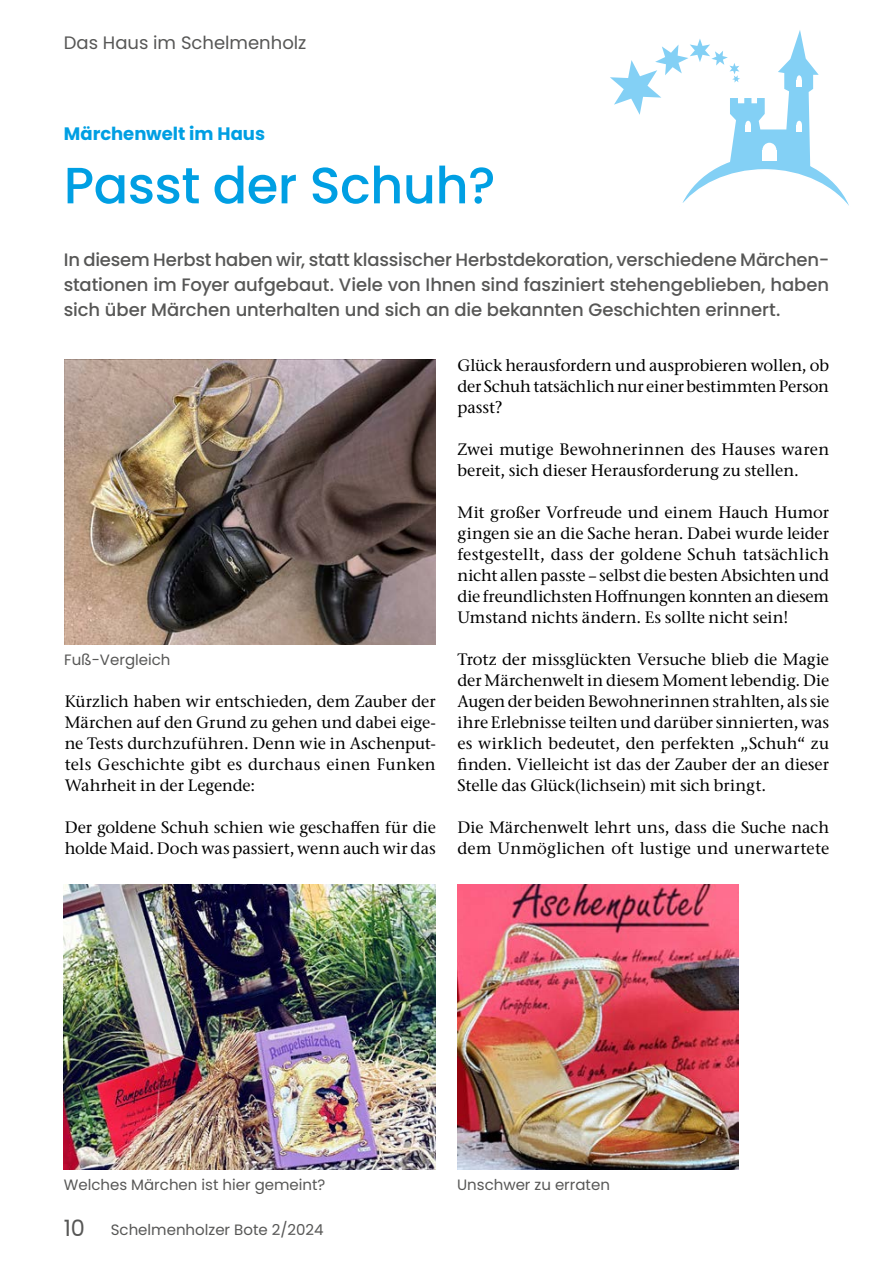
<style>
.page{position:relative;width:893px;height:1263px;background:#fff}
.page>*{position:absolute;margin:0;border:0;box-sizing:border-box;transform-origin:0 0}
.t1{font:500 51px "Poppins";letter-spacing:-.01em;color:#009fe3}
.t2{font:500 18px/25.2px "Poppins";letter-spacing:-.005em;color:#575756;text-align:justify}
.t3{font:18px "Poppins";color:#575756}
.t4{font:700 18px "Poppins";color:#009fe3}
.t5{font:500 16.5px/21px "Stone Serif ITC Pro";color:#000;text-align:justify}
.t6{font:15px "Poppins";color:#575756}
.s1{font-size:22.5px}
</style>
<div class="page">
<img style="left:64px;top:884px;width:372px;height:285px">
<img style="left:65px;top:359px;width:371px;height:285px">
<img style="left:457px;top:884px;width:282px;height:285px">
<svg style="left:610px;top:30px;width:239px;height:176px"></svg>
<p class="t3" style="left:64px;top:32px;width:244px">Das Haus im Schelmenholz</p>
<p class="t4" style="left:64px;top:124px;width:203px">Märchenwelt im Haus</p>
<h1 class="t1" style="left:64px;top:156px;width:433px">Passt der Schuh?</h1>
<p class="t2" style="left:64px;top:247px;width:767px">In diesem Herbst haben wir, statt klassischer Herbstdekoration, verschiedene Märchen&shy;stationen im Foyer aufgebaut. Viele von Ihnen sind fasziniert stehengeblieben, haben sich über Märchen unterhalten und sich an die bekannten Geschichten erinnert.</p>
<p class="t6" style="left:64px;top:651px;width:108px">Fuß-Vergleich</p>
<p class="t5" style="left:65px;top:691px;width:373px">Kürzlich haben wir entschieden, dem Zauber der Märchen auf den Grund zu gehen und dabei eige&shy;ne Tests durchzuführen. Denn wie in Aschenput&shy;tels Geschichte gibt es durchaus einen Funken Wahrheit in der Legende:</p>
<p class="t5" style="left:65px;top:817px;width:373px">Der goldene Schuh schien wie geschaffen für die holde Maid. Doch was passiert, wenn auch wir das</p>
<p class="t5" style="left:457px;top:355px;width:373px">Glück herausfordern und ausprobieren wollen, ob der Schuh tatsächlich nur einer bestimmten Person passt?</p>
<p class="t5" style="left:457px;top:439px;width:373px">Zwei mutige Bewohnerinnen des Hauses waren bereit, sich dieser Herausforderung zu stellen.</p>
<p class="t5" style="left:457px;top:502px;width:373px">Mit großer Vorfreude und einem Hauch Humor gingen sie an die Sache heran. Dabei wurde leider festgestellt, dass der goldene Schuh tatsächlich nicht allen passte – selbst die besten Absichten und die freundlichsten Hoffnungen konnten an diesem Umstand nichts ändern. Es sollte nicht sein!</p>
<p class="t5" style="left:457px;top:649px;width:373px">Trotz der missglückten Versuche blieb die Magie der Märchenwelt in diesem Moment lebendig. Die Augen der beiden Bewohnerinnen strahlten, als sie ihre Erlebnisse teilten und darüber sinnierten, was es wirklich bedeutet, den perfekten „Schuh“ zu finden. Vielleicht ist das der Zauber der an dieser Stelle das Glück(lichsein) mit sich bringt.</p>
<p class="t5" style="left:457px;top:817px;width:373px">Die Märchenwelt lehrt uns, dass die Suche nach dem Unmöglichen oft lustige und unerwartete</p>
<p class="t6" style="left:64px;top:1176px;width:263px">Welches Märchen ist hier gemeint?</p>
<p class="t6" style="left:64px;top:1221px;width:261px"><span class="s1">10</span> Schelmenholzer Bote 2/2024</p>
<p class="t6" style="left:457px;top:1176px;width:154px">Unschwer zu erraten</p>
</div>
